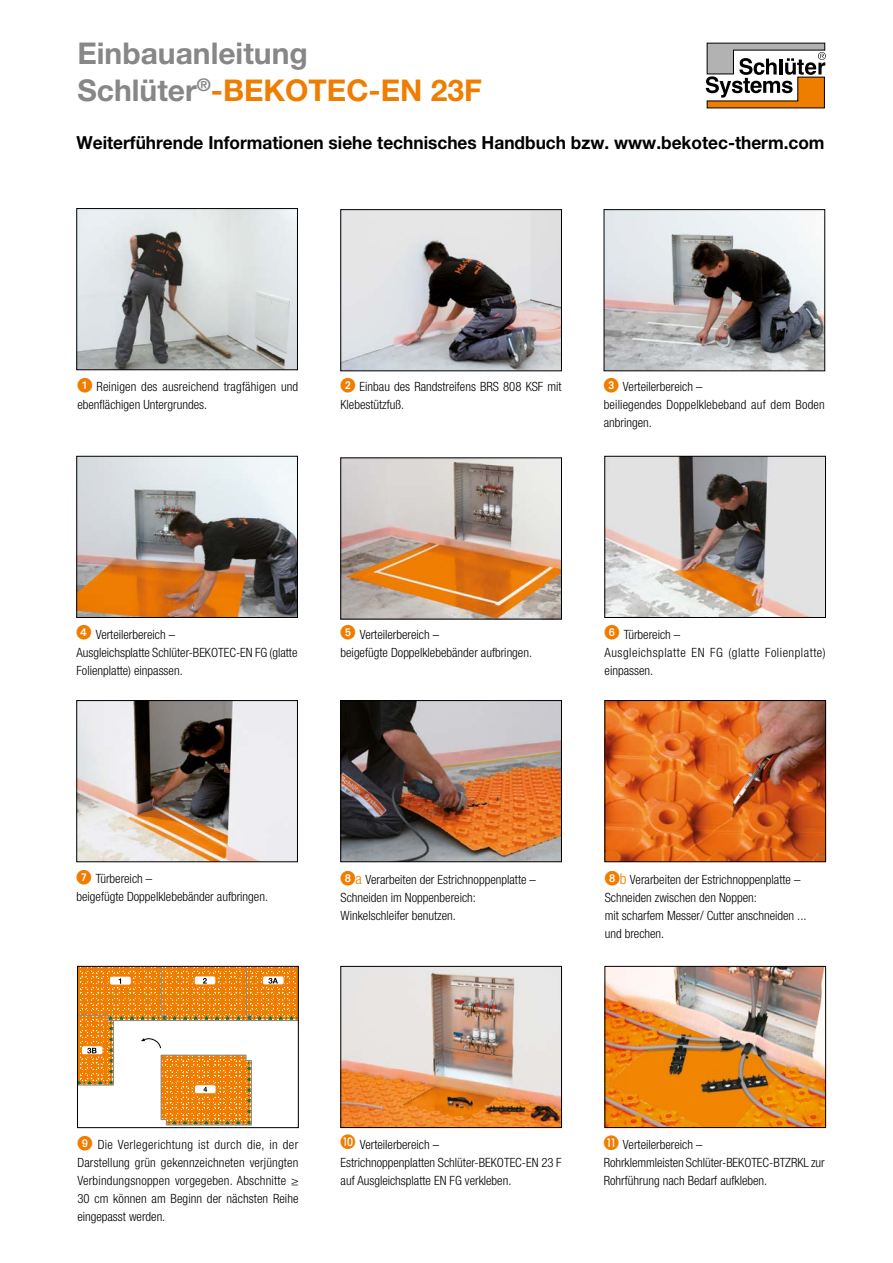
<style>
.page{position:relative;width:893px;height:1263px;background:#fff}
.page>*{position:absolute;margin:0;border:0;box-sizing:border-box;transform-origin:0 0}
.t1{font:700 30px "Helvetica Neue LT Pro";color:#ef7d00}
.t2{font:700 30px "Helvetica Neue LT Pro";color:#878787}
.t3{font:700 18px "Helvetica Neue LT Pro";color:#000;scale:.96 1}
.Fließ_Titelseite{font:300 condensed 12.75px/18px "Helvetica Neue LT Pro";color:#000}
.Fließ_Titelseite-2{font:300 condensed 12.75px/18px "Helvetica Neue LT Pro";letter-spacing:.04em;color:#000}
.s1{color:#878787}
.s2{font-size:15px;color:#ef7d00}
</style>
<div class="page">
<svg style="left:706px;top:43px;width:120px;height:65px"></svg>
<img style="left:606px;top:211px;width:217px;height:158px">
<div style="left:604px;top:209px;width:221px;height:162px;border:1px solid #000"></div>
<img style="left:79px;top:458px;width:217px;height:158px">
<div style="left:77px;top:456px;width:221px;height:162px;border:1px solid #000"></div>
<img style="left:607px;top:968px;width:217px;height:158px">
<div style="left:605px;top:966px;width:221px;height:162px;border:1px solid #000"></div>
<img style="left:79px;top:210px;width:217px;height:158px">
<div style="left:77px;top:208px;width:221px;height:162px;border:1px solid #000"></div>
<img style="left:343px;top:460px;width:217px;height:157px">
<img style="left:607px;top:458px;width:217px;height:158px">
<div style="left:605px;top:456px;width:221px;height:162px;border:1px solid #000"></div>
<img style="left:343px;top:211px;width:217px;height:158px">
<div style="left:341px;top:209px;width:221px;height:162px;border:1px solid #000"></div>
<img style="left:79px;top:702px;width:217px;height:158px">
<div style="left:77px;top:700px;width:221px;height:162px;border:1px solid #000"></div>
<img style="left:343px;top:968px;width:217px;height:158px">
<div style="left:341px;top:966px;width:221px;height:162px;border:1px solid #000"></div>
<img style="left:343px;top:702px;width:217px;height:158px">
<div style="left:341px;top:700px;width:221px;height:162px;border:1px solid #000"></div>
<img style="left:607px;top:702px;width:217px;height:158px">
<div style="left:605px;top:700px;width:221px;height:162px;border:1px solid #000"></div>
<svg style="left:79px;top:968px;width:217px;height:158px"></svg>
<div style="left:77px;top:966px;width:221px;height:162px;border:1px solid #000"></div>
<p class="t2" style="left:77px;top:35px;width:232px">Einbauanleitung</p>
<p class="t1" style="left:77px;top:72px;width:406px"><span class="s1">Schlüter</span><sup>®</sup>-BEKOTEC-EN 23F</p>
<p class="t3" style="left:77px;top:131px;width:781px">Weiterführende Informationen siehe technisches Handbuch bzw. www.bekotec-therm.com</p>
<p class="Fließ_Titelseite" style="left:77px;top:377px;width:222px;text-indent:19px">Reinigen des ausreichend tragfähigen und ebenflächigen Untergrundes.</p>
<p class="Fließ_Titelseite" style="left:340px;top:377px;width:223px;text-indent:19px">Einbau des Randstreifens BRS 808 KSF mit<br>Klebestützfuß.</p>
<p class="Fließ_Titelseite" style="left:604px;top:377px;width:100px"><sup>3</sup> Verteilerbereich –</p>
<p class="Fließ_Titelseite" style="left:604px;top:395px;width:222px">beiliegendes Doppelklebeband auf dem Boden anbringen.</p>
<p class="Fließ_Titelseite" style="left:77px;top:625px;width:100px"><sup>4</sup> Verteilerbereich –</p>
<p class="Fließ_Titelseite" style="left:77px;top:643px;width:222px">Ausgleichsplatte Schlüter-BEKOTEC-EN FG (glatte<br>Folienplatte) einpassen.</p>
<p class="Fließ_Titelseite" style="left:341px;top:625px;width:100px"><sup>5</sup> Verteilerbereich –</p>
<p class="Fließ_Titelseite" style="left:341px;top:643px;width:193px">beigefügte Doppelklebebänder aufbringen.</p>
<p class="Fließ_Titelseite" style="left:605px;top:625px;width:77px"><sup>6</sup> Türbereich –</p>
<p class="Fließ_Titelseite-2" style="left:605px;top:643px;width:223px">Ausgleichsplatte EN FG (glatte Folienplatte) einpassen.</p>
<p class="Fließ_Titelseite" style="left:77px;top:869px;width:77px"><sup>7</sup> Türbereich –</p>
<p class="Fließ_Titelseite" style="left:77px;top:887px;width:193px">beigefügte Doppelklebebänder aufbringen.</p>
<p class="Fließ_Titelseite" style="left:341px;top:870px;width:197px"><sup>8</sup><span class="s2">a</span> Verarbeiten der Estrichnoppenplatte –<br>Schneiden im Noppenbereich:</p>
<p class="Fließ_Titelseite" style="left:341px;top:906px;width:117px">Winkelschleifer benutzen.</p>
<p class="Fließ_Titelseite" style="left:605px;top:870px;width:197px"><sup>8</sup><span class="s2">b</span> Verarbeiten der Estrichnoppenplatte –<br>Schneiden zwischen den Noppen:</p>
<p class="Fließ_Titelseite" style="left:605px;top:906px;width:203px">mit scharfem Messer/ Cutter anschneiden ... und brechen.</p>
<p class="Fließ_Titelseite" style="left:77px;top:1135px;width:223px;text-align:justify"><sup>9</sup> Die Verlegerichtung ist durch die, in der Darstellung grün gekennzeichneten verjüngten Verbindungsnoppen vorgegeben. Abschnitte ≥ 30 cm können am Beginn der nächsten Reihe eingepasst werden.</p>
<p class="Fließ_Titelseite" style="left:360px;top:1135px;width:81px">Verteilerbereich –</p>
<p class="Fließ_Titelseite" style="left:341px;top:1153px;width:223px">Estrichnoppenplatten Schlüter-BEKOTEC-EN 23 F auf Ausgleichsplatte EN FG verkleben.</p>
<p class="Fließ_Titelseite" style="left:623px;top:1135px;width:81px">Verteilerbereich –</p>
<p class="Fließ_Titelseite" style="left:604px;top:1153px;width:222px">Rohrklemmleisten Schlüter-BEKOTEC-BTZRKL zur<br>Rohrführung nach Bedarf aufkleben.</p>
</div>
